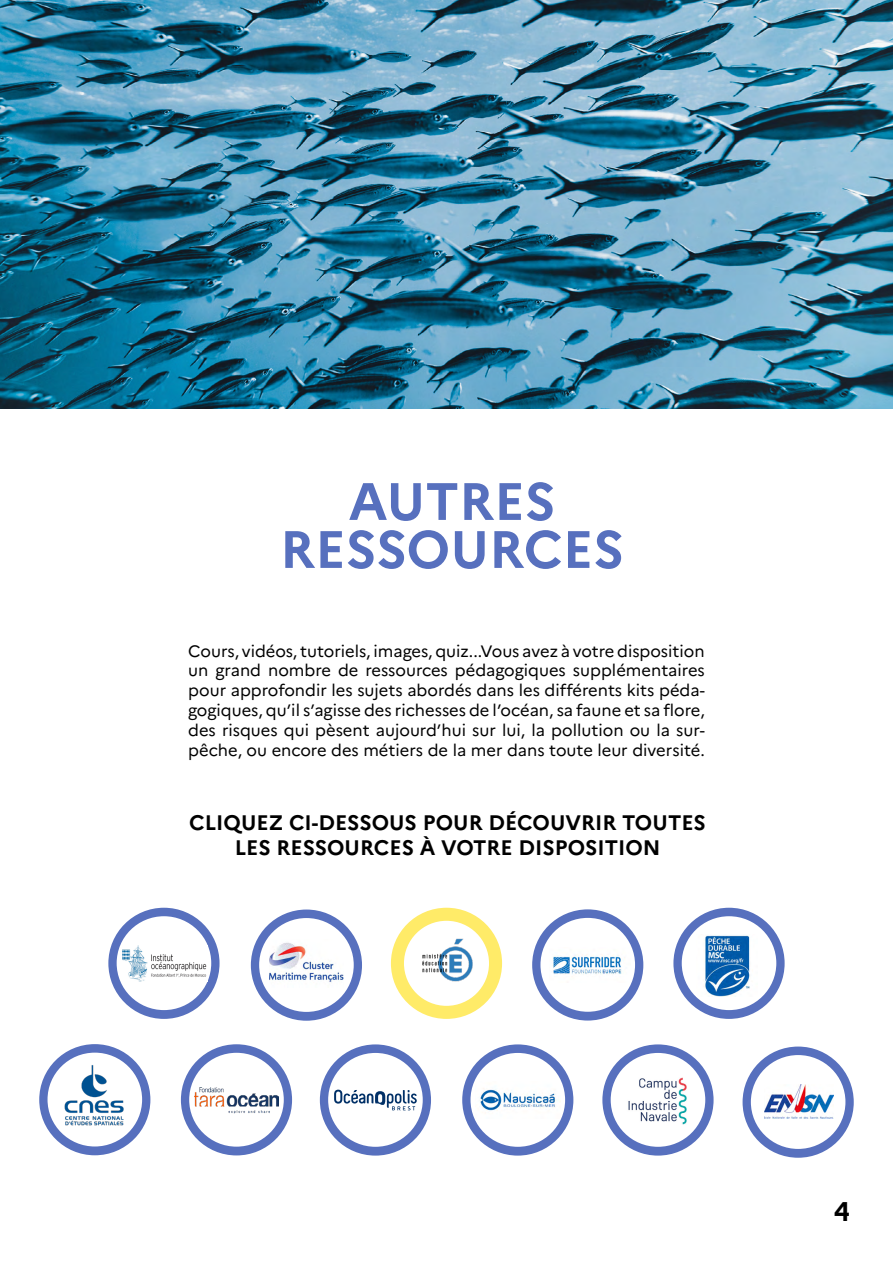
<style>
.page{position:relative;width:893px;height:1263px;background:#fff}
.page>*{position:absolute;margin:0;border:0;box-sizing:border-box;transform-origin:0 0}
.t1{font:700 52.5px/48px "Marianne";color:#5770be;text-align:center}
.t2{font:700 27px "Marianne";color:#000}
.t3{font:700 21px/25.5px "Marianne";color:#000;text-align:center}
.t4{font:16.5px/19.8px "Marianne";color:#000;text-align:justify}
</style>
<div class="page">
<div style="left:39px;top:1044px;width:111px;height:111px;background:#5770be;border-radius:50%"></div>
<div style="left:48px;top:1053px;width:94px;height:93px;background:#fff;border-radius:50%"></div>
<div style="left:181px;top:1044px;width:111px;height:111px;background:#5770be;border-radius:50%"></div>
<div style="left:189px;top:1053px;width:95px;height:94px;background:#fff;border-radius:50%"></div>
<div style="left:320px;top:1044px;width:111px;height:111px;background:#5770be;border-radius:50%"></div>
<div style="left:328px;top:1053px;width:95px;height:94px;background:#fff;border-radius:50%"></div>
<div style="left:462px;top:1044px;width:111px;height:111px;background:#5770be;border-radius:50%"></div>
<div style="left:470px;top:1053px;width:95px;height:94px;background:#fff;border-radius:50%"></div>
<div style="left:602px;top:1044px;width:112px;height:111px;background:#5770be;border-radius:50%"></div>
<div style="left:611px;top:1053px;width:94px;height:94px;background:#fff;border-radius:50%"></div>
<div style="left:673px;top:908px;width:112px;height:111px;background:#5770be;border-radius:50%"></div>
<div style="left:682px;top:916px;width:94px;height:94px;background:#fff;border-radius:50%"></div>
<div style="left:532px;top:909px;width:111px;height:111px;background:#5770be;border-radius:50%"></div>
<div style="left:540px;top:918px;width:95px;height:94px;background:#fff;border-radius:50%"></div>
<img style="left:0;top:0;width:893px;height:408px">
<div style="left:391px;top:908px;width:111px;height:111px;background:#ffeb68;border-radius:50%"></div>
<div style="left:404px;top:921px;width:85px;height:85px;background:#fff;border-radius:50%"></div>
<div style="left:108px;top:908px;width:112px;height:111px;background:#5770be;border-radius:50%"></div>
<div style="left:117px;top:916px;width:94px;height:94px;background:#fff;border-radius:50%"></div>
<img style="left:122px;top:945px;width:85px;height:36px">
<img style="left:552px;top:954px;width:70px;height:23px">
<img style="left:628px;top:1077px;width:59px;height:47px">
<img style="left:58px;top:1063px;width:72px;height:68px">
<img style="left:194px;top:1088px;width:85px;height:25px">
<img style="left:704px;top:935px;width:46px;height:61px">
<img style="left:422px;top:938px;width:51px;height:44px">
<img style="left:480px;top:1088px;width:78px;height:25px">
<div style="left:251px;top:909px;width:111px;height:112px;background:#5770be;border-radius:50%"></div>
<div style="left:259px;top:918px;width:95px;height:94px;background:#fff;border-radius:50%"></div>
<img style="left:269px;top:942px;width:75px;height:40px">
<svg style="left:334px;top:1090px;width:83px;height:20px"></svg>
<div style="left:743px;top:1046px;width:111px;height:112px;background:#5770be;border-radius:50%"></div>
<div style="left:751px;top:1055px;width:94px;height:94px;background:#fff;border-radius:50%"></div>
<img style="left:765px;top:1084px;width:68px;height:34px">
<h1 class="t1" style="left:280px;top:477px;width:346px">AUTRES<br>RESSOURCES</h1>
<p class="t4" style="left:188px;top:641px;width:518px">Cours, vidéos, tutoriels, images, quiz...Vous avez à votre disposition un grand nombre de ressources pédagogiques supplémentaires pour approfondir les sujets abordés dans les différents kits péda&shy;gogiques, qu’il s’agisse des richesses de l’océan, sa faune et sa flore, des risques qui pèsent aujourd’hui sur lui, la pollution ou la sur&shy;pêche, ou encore des métiers de la mer dans toute leur diversité.</p>
<p class="t3" style="left:189px;top:810px;width:518px">CLIQUEZ CI-DESSOUS POUR DÉCOUVRIR TOUTES<br>LES RESSOURCES À VOTRE DISPOSITION</p>
<h2 class="t2" style="left:834px;top:1194px;width:18px">4</h2>
</div>
